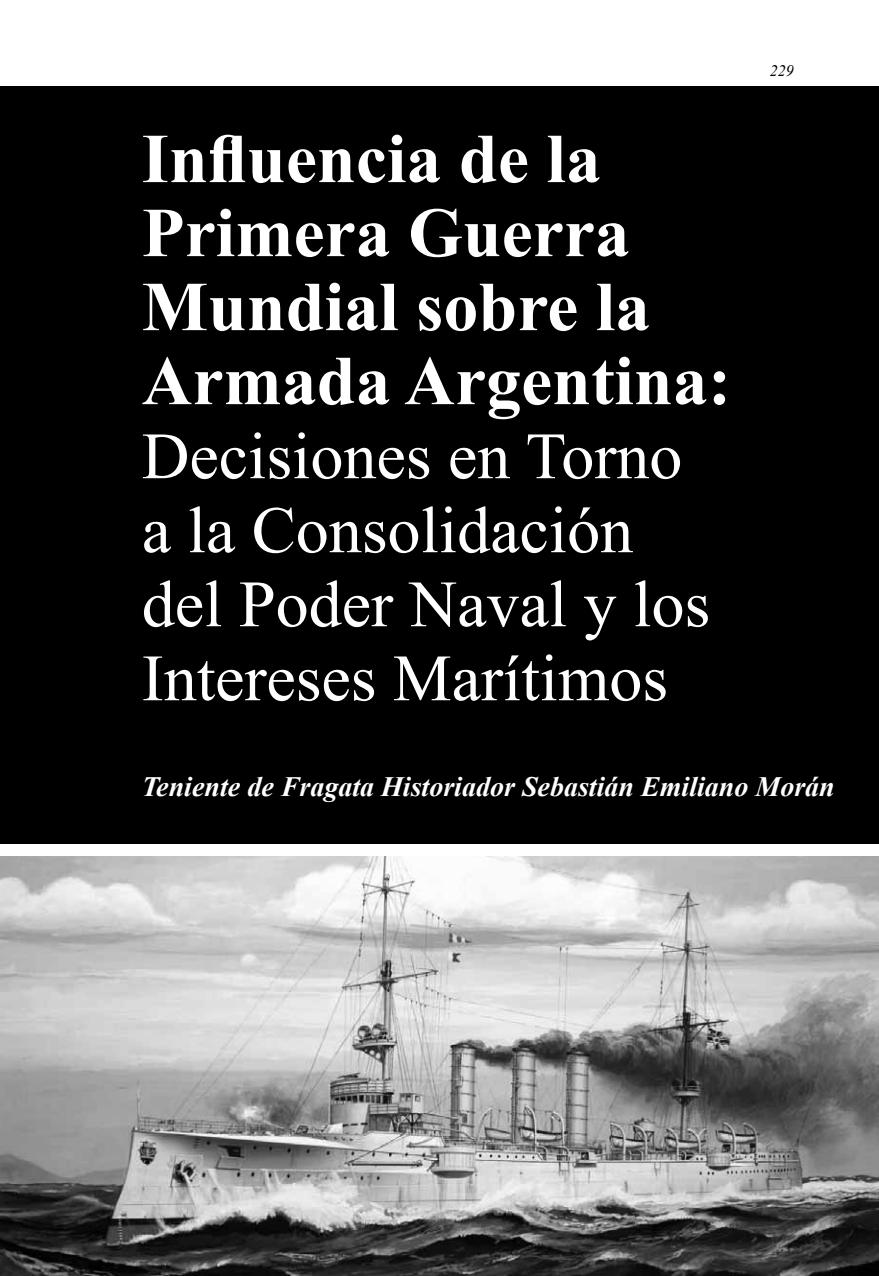
<style>
.page{position:relative;width:879px;height:1276px;background:#fff}
.page>*{position:absolute;margin:0;border:0;box-sizing:border-box;transform-origin:0 0}
.t1{font:700 70px/74px "Times New Roman";color:#fff}
.t2{font:66px/74px "Times New Roman";color:#fff}
.t3{font:italic 700 28px "Times New Roman";color:#fff}
.t4{font:italic 16px "Times New Roman";color:#000}
</style>
<div class="page">
<div style="left:0;top:86px;width:879px;height:758px;background:#000"></div>
<img style="left:0;top:856px;width:879px;height:420px">
<p class="t1" style="left:142px;top:120px;width:591px">Influencia de la<br>Primera Guerra<br>Mundial sobre la<br>Armada Argentina:</p>
<p class="t2" style="left:142px;top:418px;width:570px">Decisiones en Torno a la Consolidación del Poder Naval y los<br>Intereses Marítimos</p>
<p class="t4" style="left:770px;top:60px;width:25px">229</p>
<p class="t3" style="left:142px;top:767px;width:694px">Teniente de Fragata Historiador Sebastián Emiliano Morán</p>
</div>
